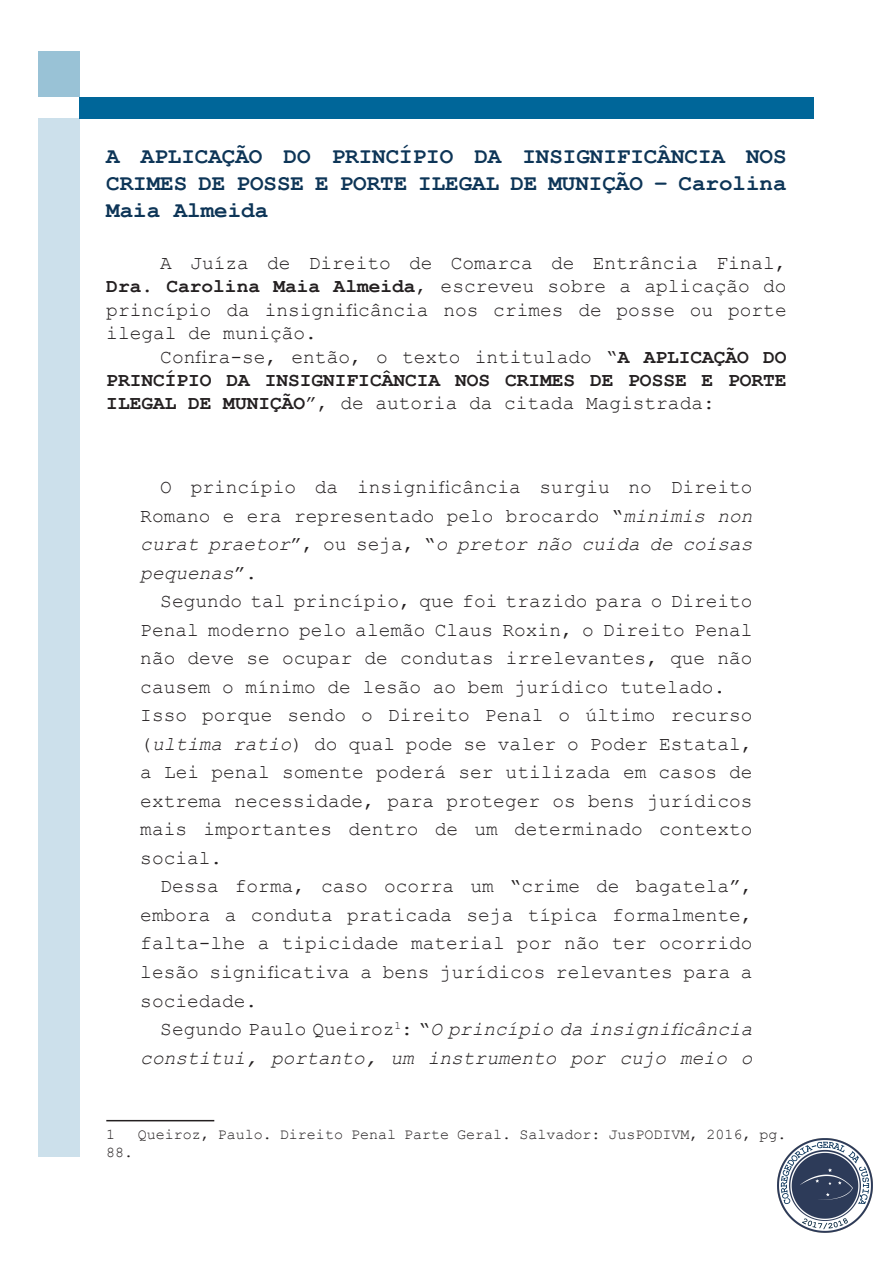
<style>
.page{position:relative;width:893px;height:1263px;background:#fff}
.page>*{position:absolute;margin:0;border:0;box-sizing:border-box;transform-origin:0 0}
.Estilo_de_parágrafo{font:700 22.5px/27px "Courier New";color:#0d3557;text-align:justify}
.Estilo_de_parágrafo-2{font:19.5px/28.5px "Courier New";color:#231f20;text-align:justify}
.Estilo_de_parágrafo-3{font:700 19.5px/23.4px "Courier New";color:#231f20;text-align:justify}
.t1{font:italic 19.5px/28.5px "Courier New";color:#231f20;text-align:right}
.Estilo_de_parágrafo-4{font:15px "Courier New";color:#231f20}
.s1{font-weight:700}
.s2{font-weight:400}
.s3{font-style:italic}
.s4{font-style:normal}
</style>
<div class="page">
<div style="left:38px;top:52px;width:41px;height:45px;background:#99c2d6"></div>
<div style="left:38px;top:118px;width:41px;height:1039px;background:#cce0eb"></div>
<div style="left:79px;top:97px;width:735px;height:21px;background:#069"></div>
<img style="left:778px;top:1138px;width:94px;height:95px">
<hr style="left:106px;top:1120px;width:108px;height:1px;background:#231f20">
<p class="Estilo_de_parágrafo" style="left:106px;top:142px;width:682px">A APLICAÇÃO DO PRINCÍPIO DA INSIGNIFICÂNCIA NOS CRIMES DE POSSE E PORTE ILEGAL DE MUNIÇÃO – Carolina Maia Almeida</p>
<p class="Estilo_de_parágrafo-2" style="left:106px;top:251px;width:682px;line-height:23.4px;text-indent:54px">A Juíza de Direito de Comarca de Entrância Final, <span class="s1">Dra. Carolina Maia Almeida</span>, escreveu sobre a aplicação do princípio da insignificância nos crimes de posse ou porte ilegal de munição.</p>
<p class="Estilo_de_parágrafo-3" style="left:106px;top:344px;width:682px;text-indent:54px"><span class="s2">Confira-se, então, o texto intitulado “</span>A APLICAÇÃO DO PRINCÍPIO DA INSIGNIFICÂNCIA NOS CRIMES DE POSSE E PORTE ILEGAL DE MUNIÇÃO<span class="s2">”, de autoria da citada Magistrada:</span></p>
<p class="Estilo_de_parágrafo-2" style="left:140px;top:472px;width:614px;text-indent:20px">O princípio da insignificância surgiu no Direito Romano e era representado pelo brocardo “<span class="s3">minimis non curat praetor</span>”, ou seja, “<span class="s3">o pretor não cuida de coisas pequenas</span>”.</p>
<p class="Estilo_de_parágrafo-2" style="left:140px;top:586px;width:614px;text-indent:20px">Segundo tal princípio, que foi trazido para o Direito Penal moderno pelo alemão Claus Roxin, o Direito Penal não deve se ocupar de condutas irrelevantes, que não causem o mínimo de lesão ao bem jurídico tutelado.</p>
<p class="Estilo_de_parágrafo-2" style="left:140px;top:700px;width:614px">Isso porque sendo o Direito Penal o último recurso (<span class="s3">ultima ratio</span>) do qual pode se valer o Poder Estatal, a Lei penal somente poderá ser utilizada em casos de extrema necessidade, para proteger os bens jurídicos mais importantes dentro de um determinado contexto social.</p>
<p class="Estilo_de_parágrafo-2" style="left:140px;top:871px;width:614px;text-indent:20px">Dessa forma, caso ocorra um “crime de bagatela”, embora a conduta praticada seja típica formalmente, falta-lhe a tipicidade material por não ter ocorrido lesão significativa a bens jurídicos relevantes para a sociedade.</p>
<p class="t1" style="left:140px;top:1014px;width:614px"><span class="s4">Segundo Paulo Queiroz</span><sup>1</sup><span class="s4">: “</span>O princípio da insignificância constitui, portanto, um instrumento por cujo meio o</p>
<p class="Estilo_de_parágrafo-4" style="left:106px;top:1125px;width:10px">1</p>
<p class="Estilo_de_parágrafo-4" style="left:138px;top:1125px;width:650px">Queiroz, Paulo. Direito Penal Parte Geral. Salvador: JusPODIVM, 2016, pg.</p>
<p class="Estilo_de_parágrafo-4" style="left:106px;top:1143px;width:29px">88.</p>
</div>
